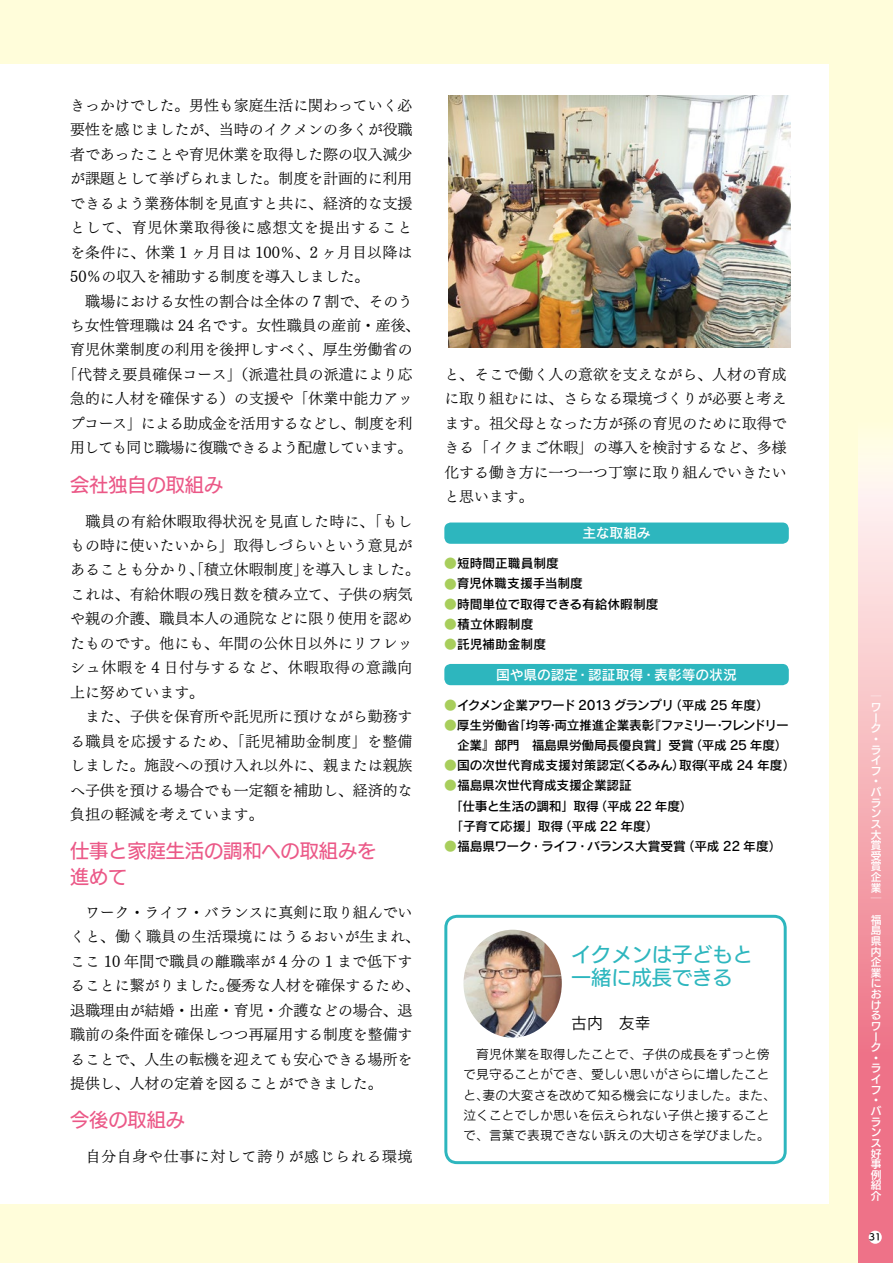
<style>
.page{position:relative;width:893px;height:1263px;background:#fffdda}
.page>*{position:absolute;margin:0;border:0;box-sizing:border-box;transform-origin:0 0}
.t1{font:20.25px/23.4px "UD Kakugo Large Pro M";color:#2db6be}
.t2{font:19.2px/26.1px "UD Kakugo Large Pro M";color:#eb5887}
.t3{font:15.9px "Rodin Pro M";color:#000}
.t4{font:14.85px/24.5px "UD Mincho Pro L";color:#000}
.t5{font:14.85px "UD Mincho Pro L";letter-spacing:.05em;color:#000}
.t6{font:14.85px "UD Mincho Pro L";letter-spacing:-.04em;color:#000}
.t7{font:14.85px "UD Mincho Pro L";letter-spacing:-.045em;color:#000}
.t8{font:13.8px "Rodin Pro DB";letter-spacing:-.01em;color:#fff}
.t9{font:12.75px/20.2px "Rodin Pro DB";letter-spacing:-.02em;color:#000;text-align:right}
.t10{font:12.75px/20.2px "Rodin Pro M";color:#000}
.t11{font:12.75px "Rodin Pro DB";letter-spacing:-.045em;color:#000}
.t12{font:12.75px "Rodin Pro DB";color:#000}
.t13{font:10.65px/10.6px "UD Kakugo Large Pro DB";color:#fff}
.t14{font:8.55px "UD Kakugo Large Pro DB";color:#000}
.s1{color:#a8ce5c}
.s2{font-family:"UD Mincho Pro L";color:#a8ce5c}
</style>
<div class="page">
<img style="left:859px;top:444px;width:34px;height:819px">
<div style="left:869px;top:1231px;width:13px;height:13px;background:#fff;border-radius:50%"></div>
<div style="left:0;top:64px;width:829px;height:1139px;background:#fff"></div>
<div style="left:444px;top:522px;width:345px;height:22px;background:#2db6be;border-radius:6px"></div>
<div style="left:444px;top:664px;width:345px;height:21px;background:#2db6be;border-radius:6px"></div>
<img style="left:449px;top:96px;width:342px;height:252px">
<svg style="left:444px;top:915px;width:343px;height:249px"></svg>
<img style="left:463px;top:930px;width:99px;height:107px">
<p class="t4" style="left:70px;top:93px;width:344px">きっかけでした。男性も家庭生活に関わっていく必</p>
<p class="t4" style="left:70px;top:117px;width:344px">要性を感じましたが、当時のイクメンの多くが役職</p>
<p class="t4" style="left:70px;top:141px;width:344px">者であったことや育児休業を取得した際の収入減少</p>
<p class="t4" style="left:70px;top:166px;width:344px">が課題として挙げられました。制度を計画的に利用</p>
<p class="t4" style="left:70px;top:190px;width:344px">できるよう業務体制を見直すと共に、経済的な支援</p>
<p class="t5" style="left:70px;top:216px;width:344px">として、育児休業取得後に感想文を提出すること</p>
<p class="t4" style="left:70px;top:239px;width:344px">を条件に、休業 1 ヶ月目は 100％、2 ヶ月目以降は</p>
<p class="t4" style="left:70px;top:264px;width:301px">50％の収入を補助する制度を導入しました。</p>
<p class="t4" style="left:70px;top:288px;width:344px">　職場における女性の割合は全体の 7 割で、そのう</p>
<p class="t4" style="left:70px;top:313px;width:352px">ち女性管理職は 24 名です。女性職員の産前・産後、</p>
<p class="t4" style="left:70px;top:337px;width:344px">育児休業制度の利用を後押しすべく、厚生労働省の</p>
<p class="t4" style="left:62px;top:362px;width:352px">「代替え要員確保コース」（派遣社員の派遣により応</p>
<p class="t4" style="left:70px;top:386px;width:344px">急的に人材を確保する）の支援や「休業中能力アッ</p>
<p class="t6" style="left:70px;top:412px;width:344px">プコース」による助成金を活用するなどし、制度を利</p>
<p class="t7" style="left:70px;top:436px;width:344px">用しても同じ職場に復職できるよう配慮しています。</p>
<p class="t2" style="left:70px;top:471px;width:155px">会社独自の取組み</p>
<p class="t4" style="left:70px;top:508px;width:351px">　職員の有給休暇取得状況を見直した時に、「もしもの時に使いたいから」取得しづらいという意見があることも分かり、「積立休暇制度」を導入しました。これは、有給休暇の残日数を積み立て、子供の病気や親の介護、職員本人の通院などに限り使用を認めたものです。他にも、年間の公休日以外にリフレッシュ休暇を 4 日付与するなど、休暇取得の意識向上に努めています。<br>　また、子供を保育所や託児所に預けながら勤務する職員を応援するため、「託児補助金制度」を整備しました。施設への預け入れ以外に、親または親族へ子供を預ける場合でも一定額を補助し、経済的な負担の軽減を考えています。</p>
<p class="t2" style="left:70px;top:837px;width:308px">仕事と家庭生活の調和への取組みを進めて</p>
<p class="t4" style="left:70px;top:899px;width:351px">　ワーク・ライフ・バランスに真剣に取り組んでいくと、働く職員の生活環境にはうるおいが生まれ、ここ 10 年間で職員の離職率が 4 分の 1 まで低下することに繋がりました。優秀な人材を確保するため、退職理由が結婚・出産・育児・介護などの場合、退職前の条件面を確保しつつ再雇用する制度を整備することで、人生の転機を迎えても安心できる場所を提供し、人材の定着を図ることができました。</p>
<p class="t2" style="left:70px;top:1106px;width:116px">今後の取組み</p>
<p class="t5" style="left:70px;top:1145px;width:344px">　自分自身や仕事に対して誇りが感じられる環境</p>
<p class="t4" style="left:444px;top:362px;width:344px;text-align:justify">と、そこで働く人の意欲を支えながら、人材の育成に取り組むには、さらなる環境づくりが必要と考えます。祖父母となった方が孫の育児のために取得できる「イクまご休暇」の導入を検討するなど、多様化する働き方に一つ一つ丁寧に取り組んでいきたいと思います。</p>
<p class="t8" style="left:582px;top:524px;width:70px">主な取組み</p>
<p class="t12" style="left:444px;top:555px;width:116px"><span class="s1">●</span>短時間正職員制度</p>
<p class="t9" style="left:444px;top:573px;width:140px"><span class="s2">●</span>育児休職支援手当制度</p>
<p class="t9" style="left:444px;top:593px;width:216px"><span class="s2">●</span>時間単位で取得できる有給休暇制度</p>
<p class="t9" style="left:444px;top:613px;width:91px"><span class="s2">●</span>積立休暇制度</p>
<p class="t12" style="left:444px;top:636px;width:103px"><span class="s2">●</span>託児補助金制度</p>
<p class="t8" style="left:496px;top:665px;width:242px">国や県の認定・認証取得・表彰等の状況</p>
<p class="t11" style="left:444px;top:696px;width:326px"><span class="s2">●</span>イクメン企業アワード 2013 グランプリ（平成 25 年度）</p>
<p class="t9" style="left:444px;top:714px;width:346px"><span class="s2">●</span>厚生労働省「均等・両立推進企業表彰『ファミリー・フレンドリー企業』部門　福島県労働局長優良賞」受賞（平成 25 年度）</p>
<p class="t9" style="left:444px;top:755px;width:353px"><span class="s2">●</span>国の次世代育成支援対策認定（くるみん）取得（平成 24 年度）</p>
<p class="t9" style="left:444px;top:775px;width:189px"><span class="s2">●</span>福島県次世代育成支援企業認証</p>
<p class="t9" style="left:444px;top:795px;width:250px">　「仕事と生活の調和」取得（平成 22 年度）</p>
<p class="t9" style="left:450px;top:815px;width:210px">「子育て応援」取得（平成 22 年度）</p>
<p class="t9" style="left:444px;top:835px;width:339px"><span class="s2">●</span>福島県ワーク・ライフ・バランス大賞受賞（平成 22 年度）</p>
<h1 class="t1" style="left:571px;top:942px;width:183px">イクメンは子どもと一緒に成長できる</h1>
<p class="t3" style="left:571px;top:1013px;width:81px">古内　友幸</p>
<p class="t10" style="left:463px;top:1044px;width:314px">　育児休業を取得したことで、子供の成長をずっと傍で見守ることができ、愛しい思いがさらに増したことと、妻の大変さを改めて知る機会になりました。また、泣くことでしか思いを伝えられない子供と接することで、言葉で表現できない訴えの大切さを学びました。</p>
<p class="t13" style="left:871px;top:701px;width:12px">ワーク・ライフ・バランス大賞受賞企業─</p>
<p class="t13" style="left:871px;top:786px;width:12px;text-align:justify">─次世代育成支援</p>
<p class="t13" style="left:871px;top:914px;width:12px">福島県内企業におけるワーク・ライフ・バランス好事例紹介</p>
<p class="t14" style="left:869px;top:1230px;width:13px">31</p>
</div>
